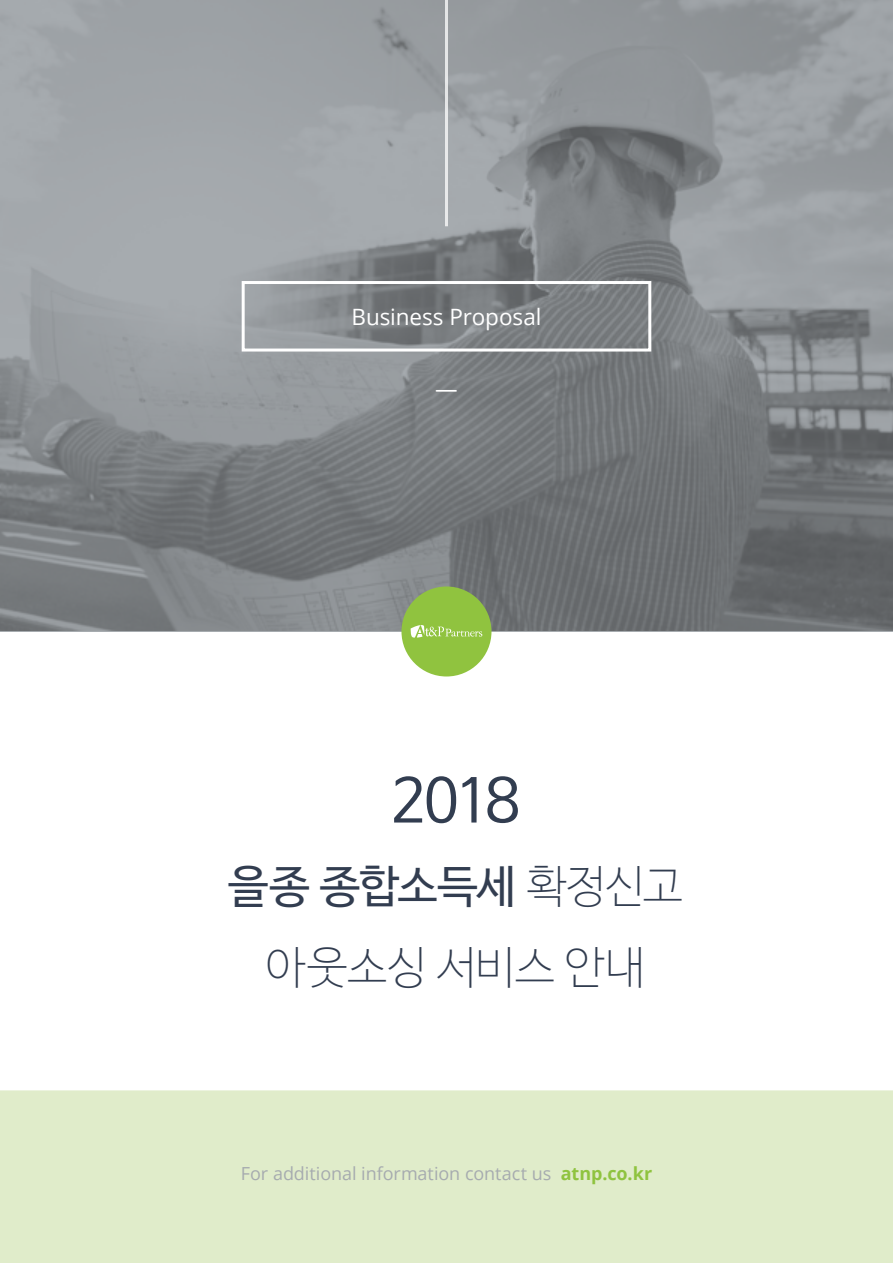
<style>
.page{position:relative;width:893px;height:1263px;background:#fff}
.page>*{position:absolute;margin:0;border:0;box-sizing:border-box;transform-origin:0 0}
.t1{font:60px "Nanum Barun Gothic OTF";color:#323d50}
.t2{font:45px "Nanum Barun Gothic OTF";letter-spacing:-.01em;color:#323d50}
.t3{font:300 45px "Nanum Barun Gothic OTF Ultra";letter-spacing:-.005em;color:#323d50}
.t4{font:22.5px "Open Sans";letter-spacing:-.005em;color:#fff}
.t5{font:18px "Open Sans";letter-spacing:-.005em;color:#a6abaf}
.s1{font-family:"Nanum Barun Gothic OTF Ultra";font-weight:300}
.s2{font-weight:700;color:#8fc33f}
</style>
<div class="page">
<div style="left:0;top:1090px;width:893px;height:173px;background:#e0ecca"></div>
<img style="left:0;top:0;width:893px;height:630px">
<div style="left:242px;top:281px;width:409px;height:70px;border:3px solid #fff"></div>
<hr style="left:445px;top:0;width:3px;height:226px;background:#fff">
<div style="left:401px;top:586px;width:90px;height:90px;background:#90c33f;border-radius:50%"></div>
<svg style="left:411px;top:625px;width:71px;height:13px"></svg>
<p class="t4" style="left:351px;top:302px;width:192px">Business Proposal</p>
<p class="t4" style="left:435px;top:374px;width:24px">—</p>
<h1 class="t1" style="left:391px;top:770px;width:131px">2018</h1>
<h2 class="t2" style="left:228px;top:864px;width:456px">을종 종합소득세 <span class="s1">확정신고</span></h2>
<h2 class="t3" style="left:265px;top:945px;width:382px">아웃소싱 서비스 안내</h2>
<p class="t5" style="left:241px;top:1161px;width:413px">For additional information contact us <span class="s2">atnp.co.kr</span></p>
</div>
